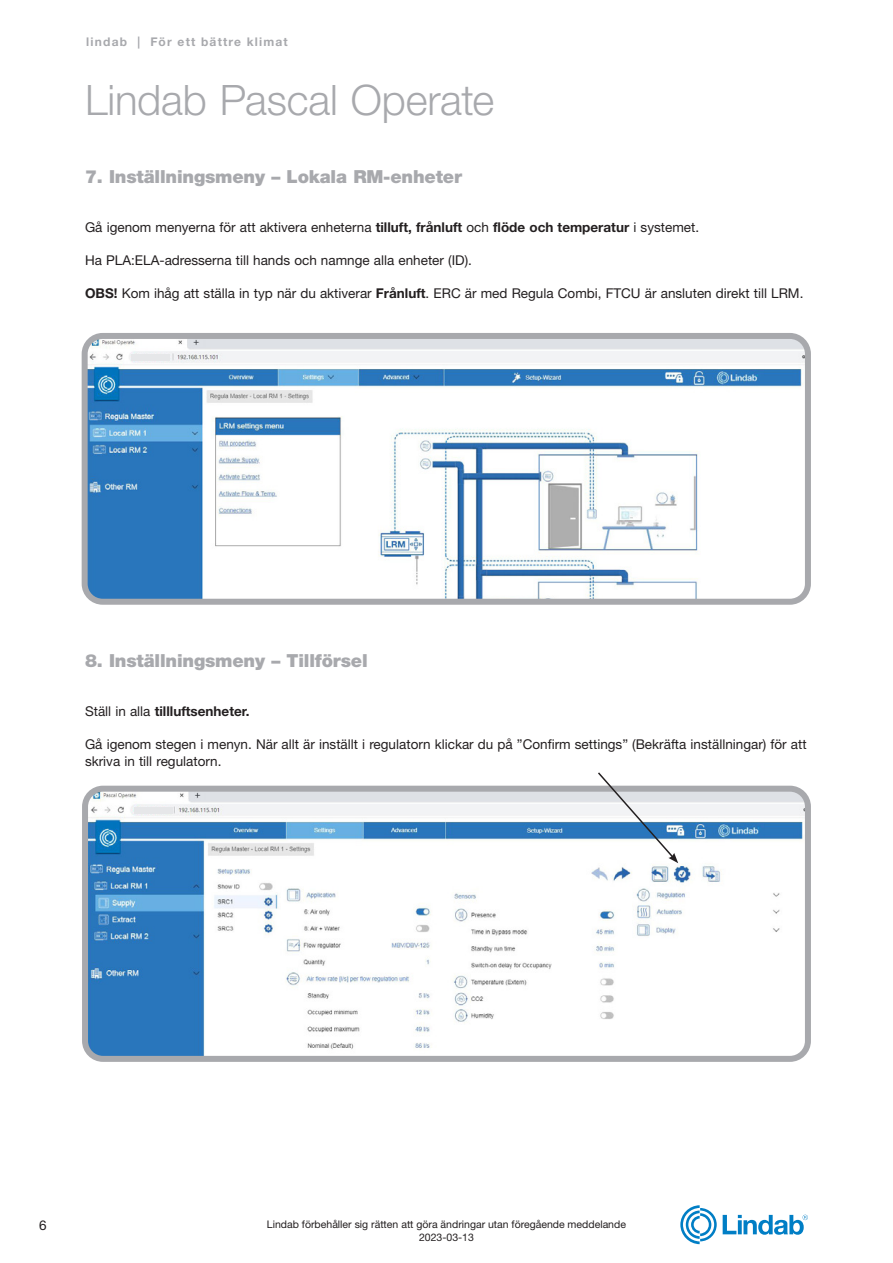
<style>
.page{position:relative;width:893px;height:1263px;background:#fff}
.page>*{position:absolute;margin:0;border:0;box-sizing:border-box;transform-origin:0 0}
.t1{font:300 42px "Helvetica Neue LT Pro";letter-spacing:-.005em;color:#a8a9ad}
.Subheading{font:900 18px "Helvetica Neue LT Pro";letter-spacing:-.01em;color:#a8a9ad}
.Picture{font:13.5px/16.5px "Helvetica Neue LT Pro";color:#231f20}
.Picture-2{font:700 13.5px "Helvetica Neue LT Pro";color:#231f20}
.t2{font:700 12px "Helvetica Neue LT Pro";letter-spacing:.1em;color:#a8a9ad}
.t3{font:10.5px/12.6px "Helvetica Neue LT Pro";color:#231f20;text-align:center}
.s1{font-weight:700}
.s2{font-weight:400}
</style>
<div class="page">
<svg style="left:723px;top:1215px;width:85px;height:20px"></svg>
<svg style="left:680px;top:1205px;width:37px;height:39px"></svg>
<img style="left:89px;top:793px;width:715px;height:262px">
<div style="left:82px;top:786px;width:729px;height:276px;border:6px solid #a8a9ad;border-radius:18px"></div>
<div style="left:134px;top:807px;width:39px;height:7px;background:#e6e7e9"></div>
<img style="left:89px;top:340px;width:715px;height:258px">
<div style="left:82px;top:333px;width:729px;height:272px;border:6px solid #a8a9ad;border-radius:18px"></div>
<div style="left:131px;top:354px;width:39px;height:7px;background:#e6e7e9"></div>
<svg style="left:596px;top:772px;width:82px;height:91px"></svg>
<p class="t2" style="left:86px;top:34px;width:203px">lindab | För ett bättre klimat</p>
<h1 class="t1" style="left:85px;top:74px;width:411px">Lindab Pascal Operate</h1>
<p class="Subheading" style="left:85px;top:166px;width:378px">7. Inställningsmeny – Lokala RM-enheter</p>
<p class="Picture" style="left:85px;top:219px;width:616px">Gå igenom menyerna för att aktivera enheterna <span class="s1">tilluft, frånluft</span> och <span class="s1">flöde och temperatur</span> i systemet.</p>
<p class="Picture" style="left:85px;top:252px;width:388px">Ha PLA:ELA-adresserna till hands och namnge alla enheter (ID).</p>
<p class="Picture" style="left:85px;top:285px;width:720px"><span class="s1">OBS!</span> Kom ihåg att ställa in typ när du aktiverar <span class="s1">Frånluft</span>. ERC är med Regula Combi, FTCU är ansluten direkt till LRM.</p>
<p class="Subheading" style="left:85px;top:650px;width:284px">8. Inställningsmeny – Tillförsel</p>
<p class="Picture-2" style="left:85px;top:703px;width:166px"><span class="s2">Ställ in alla</span> tillluftsenheter.</p>
<p class="Picture" style="left:85px;top:736px;width:723px">Gå igenom stegen i menyn. När allt är inställt i regulatorn klickar du på ”Confirm settings” (Bekräfta inställningar) för att skriva in till regulatorn.</p>
<p class="Picture" style="left:39px;top:1217px;width:9px">6</p>
<p class="t3" style="left:267px;top:1218px;width:361px">Lindab förbehåller sig rätten att göra ändringar utan föregående meddelande<br>2023-03-13</p>
</div>
